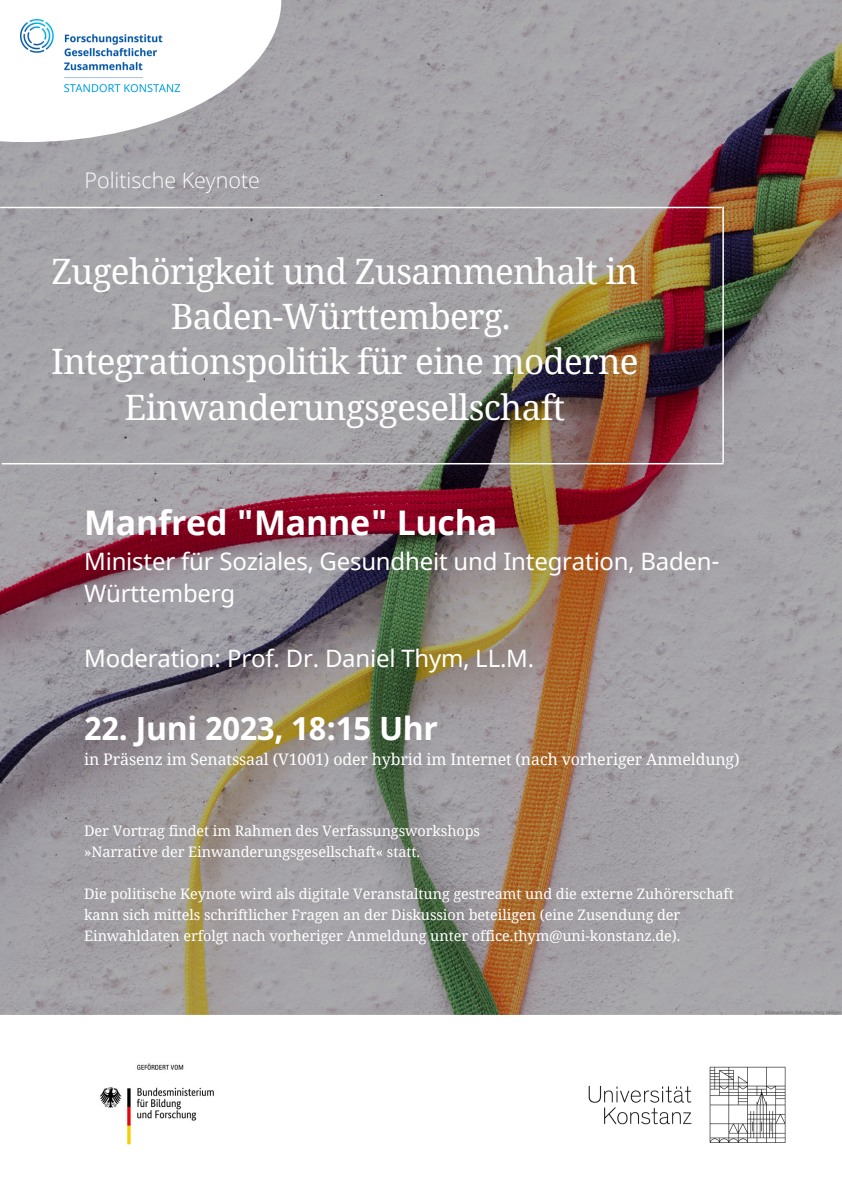
<style>
.page{position:relative;width:842px;height:1191px;background:#fff}
.page>*{position:absolute;margin:0;border:0;box-sizing:border-box;transform-origin:0 0}
.t1{font:34.9px/45.3px "Noto Serif";letter-spacing:-.02em;color:#fff;text-align:center}
.t2{font:700 34px "Noto Sans";letter-spacing:-.01em;color:#fff}
.t3{font:700 31.9px "Noto Sans";letter-spacing:-.005em;color:#fff}
.t4{font:24px/32.2px "Noto Sans";letter-spacing:-.005em;color:#fff}
.t5{font:300 21.5px "Open Sans";color:#fff}
.t6{font:16px "Noto Serif";letter-spacing:-.01em;color:#fff}
.t7{font:14.5px/21px "Noto Serif";letter-spacing:-.005em;color:#fff}
.t8{font:4.4px "Noto Serif";color:#646363}
</style>
<div class="page">
<img style="left:0;top:0;width:842px;height:1014px">
<svg style="left:0;top:1014px;width:842px;height:1px"></svg>
<svg style="left:0;top:0;width:281px;height:142px"></svg>
<hr style="left:1px;top:207px;width:720px;height:1px;background:#fff">
<hr style="left:722px;top:207px;width:2px;height:255px;background:#fff">
<img style="left:99px;top:1063px;width:115px;height:82px">
<hr style="left:2px;top:463px;width:721px;height:1px;background:#fff">
<img style="left:588px;top:1066px;width:198px;height:77px">
<img style="left:1px;top:0;width:198px;height:110px">
<p class="t5" style="left:85px;top:165px;width:177px">Politische Keynote</p>
<p class="t1" style="left:51px;top:247px;width:589px">Zugehörigkeit und Zusammenhalt in<br>Baden-Württemberg.</p>
<p class="t1" style="left:51px;top:338px;width:589px">Integrationspolitik für eine moderne<br>Einwanderungsgesellschaft</p>
<p class="t2" style="left:84px;top:498px;width:415px">Manfred "Manne" Lucha</p>
<p class="t4" style="left:84px;top:544px;width:637px">Minister für Soziales, Gesundheit und Integration, Baden-<br>Württemberg</p>
<p class="t4" style="left:84px;top:641px;width:452px">Moderation: Prof. Dr. Daniel Thym, LL.M.</p>
<p class="t3" style="left:84px;top:705px;width:355px">22. Juni 2023, 18:15 Uhr</p>
<p class="t6" style="left:84px;top:748px;width:657px">in Präsenz im Senatssaal (V1001) oder hybrid im Internet (nach vorheriger Anmeldung)</p>
<p class="t7" style="left:84px;top:820px;width:397px">Der Vortrag findet im Rahmen des Verfassungsworkshops</p>
<p class="t7" style="left:84px;top:841px;width:337px">»Narrative der Einwanderungsgesellschaft« statt.</p>
<p class="t7" style="left:84px;top:883px;width:651px">Die politische Keynote wird als digitale Veranstaltung gestreamt und die externe Zuhörerschaft kann sich mittels schriftlicher Fragen an der Diskussion beteiligen (eine Zusendung der<br>Einwahldaten erfolgt nach vorheriger Anmeldung unter office.thym@uni-konstanz.de).</p>
<p class="t8" style="left:765px;top:1008px;width:78px">Bildnachweis: Eskema, Getty Images</p>
</div>
